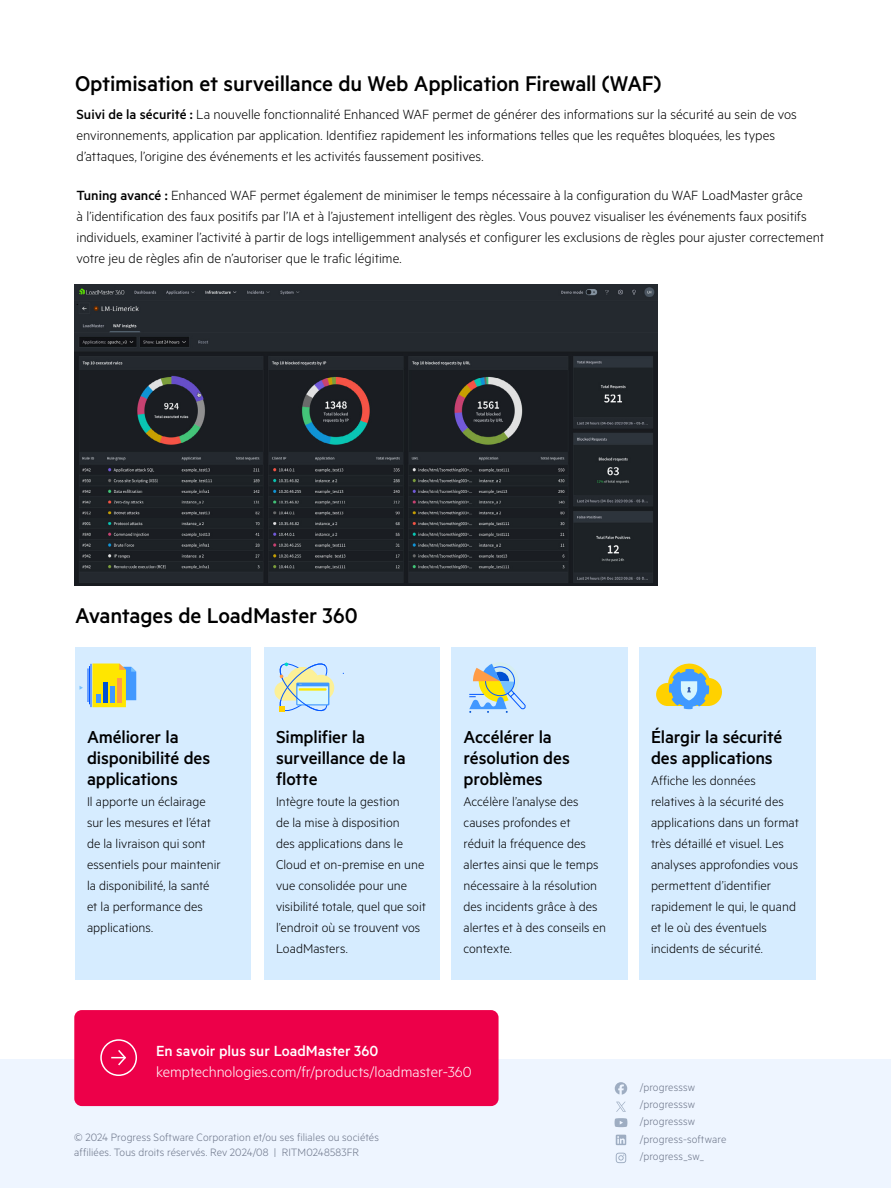
<style>
.page{position:relative;width:891px;height:1188px;background:#fff}
.page>*{position:absolute;margin:0;border:0;box-sizing:border-box;transform-origin:0 0}
.t1{font:500 24px "Metric";letter-spacing:-.01em;color:#000}
.t2{font:500 19.5px/21px "Metric";letter-spacing:-.005em;color:#000}
.t3{font:300 16.5px "Metric";color:#fff}
.t4{font:500 16.5px "Metric";color:#fff}
.t5{font:300 15px/21px "Metric";color:#000}
.t6{font:300 14.25px/21px "Metric";color:#000}
.t7{font:300 12px/17.2px "Metric";letter-spacing:.01em;color:#6c7589}
.s1{font-weight:500}
</style>
<div class="page">
<div style="left:639px;top:647px;width:177px;height:333px;background:#d6ecff"></div>
<img style="left:75px;top:284px;width:583px;height:302px">
<div style="left:0;top:1059px;width:891px;height:129px;background:#eef5ff"></div>
<div style="left:74px;top:1010px;width:425px;height:96px;background:#ed0049;border-radius:8px"></div>
<div style="left:100px;top:1039px;width:37px;height:37px;border:2px solid #fff;border-radius:50%"></div>
<svg style="left:111px;top:1050px;width:15px;height:16px"></svg>
<svg style="left:616px;top:1153px;width:10px;height:10px"></svg>
<svg style="left:616px;top:1102px;width:10px;height:10px"></svg>
<svg style="left:615px;top:1082px;width:12px;height:13px"></svg>
<svg style="left:616px;top:1135px;width:10px;height:10px"></svg>
<svg style="left:615px;top:1118px;width:12px;height:9px"></svg>
<svg style="left:656px;top:663px;width:66px;height:46px"></svg>
<div style="left:75px;top:647px;width:175px;height:333px;background:#d6ecff"></div>
<div style="left:264px;top:647px;width:176px;height:333px;background:#d6ecff"></div>
<div style="left:452px;top:647px;width:176px;height:333px;background:#d6ecff"></div>
<svg style="left:92px;top:663px;width:44px;height:44px;background:#c0c664"></svg>
<hr style="left:91px;top:664px;width:1px;height:43px;background:#0357ff">
<hr style="left:89px;top:666px;width:1px;height:38px;background:#0357ff">
<hr style="left:88px;top:668px;width:1px;height:34px;background:#0357ff">
<svg style="left:274px;top:662px;width:60px;height:50px"></svg>
<svg style="left:469px;top:662px;width:57px;height:51px"></svg>
<h1 class="t1" style="left:75px;top:69px;width:588px">Optimisation et surveillance du Web Application Firewall (WAF)</h1>
<p class="t5" style="left:76px;top:103px;width:722px"><span class="s1">Suivi de la sécurité :</span> La nouvelle fonctionnalité Enhanced WAF permet de générer des informations sur la sécurité au sein de vos environnements, application par application. Identifiez rapidement les informations telles que les requêtes bloquées, les types d’attaques, l’origine des événements et les activités faussement positives.</p>
<p class="t5" style="left:76px;top:184px;width:749px"><span class="s1">Tuning avancé :</span> Enhanced WAF permet également de minimiser le temps nécessaire à la configuration du WAF LoadMaster grâce<br>à l’identification des faux positifs par l’IA et à l’ajustement intelligent des règles. Vous pouvez visualiser les événements faux positifs individuels, examiner l’activité à partir de logs intelligemment analysés et configurer les exclusions de règles pour ajuster correctement votre jeu de règles afin de n’autoriser que le trafic légitime.</p>
<p class="t5" style="left:76px;top:289px;width:4px">.</p>
<h1 class="t1" style="left:75px;top:602px;width:284px">Avantages de LoadMaster 360</h1>
<h2 class="t2" style="left:87px;top:726px;width:125px">Améliorer la disponibilité des applications</h2>
<p class="t6" style="left:87px;top:791px;width:135px">Il apporte un éclairage sur les mesures et l’état de la livraison qui sont essentiels pour maintenir la disponibilité, la santé et la performance des applications.</p>
<h2 class="t2" style="left:276px;top:726px;width:131px">Simplifier la surveillance de la flotte</h2>
<p class="t6" style="left:276px;top:791px;width:151px">Intègre toute la gestion<br>de la mise à disposition<br>des applications dans le<br>Cloud et on-premise en une vue consolidée pour une visibilité totale, quel que soit l’endroit où se trouvent vos<br>LoadMasters.</p>
<h2 class="t2" style="left:464px;top:726px;width:108px">Accélérer la résolution des problèmes</h2>
<p class="t6" style="left:464px;top:791px;width:144px">Accélère l’analyse des causes profondes et<br>réduit la fréquence des alertes ainsi que le temps nécessaire à la résolution des incidents grâce à des alertes et à des conseils en contexte.</p>
<h2 class="t2" style="left:651px;top:726px;width:133px">Élargir la sécurité des applications</h2>
<p class="t6" style="left:651px;top:770px;width:149px">Affiche les données relatives à la sécurité des applications dans un format très détaillé et visuel. Les analyses approfondies vous permettent d’identifier rapidement le qui, le quand et le où des éventuels incidents de sécurité.</p>
<p class="t4" style="left:156px;top:1041px;width:224px">En savoir plus sur LoadMaster 360</p>
<p class="t3" style="left:156px;top:1062px;width:317px">kemptechnologies.com/fr/products/loadmaster-360</p>
<p class="t7" style="left:74px;top:1128px;width:306px;line-height:15.8px">©️ 2024 Progress Software Corporation et/ou ses filiales ou sociétés affiliées. Tous droits réservés. Rev 2024/08 | RITM0248583FR</p>
<p class="t7" style="left:640px;top:1078px;width:88px">/progresssw /progresssw /progresssw /progress-software /progress_sw_</p>
</div>
